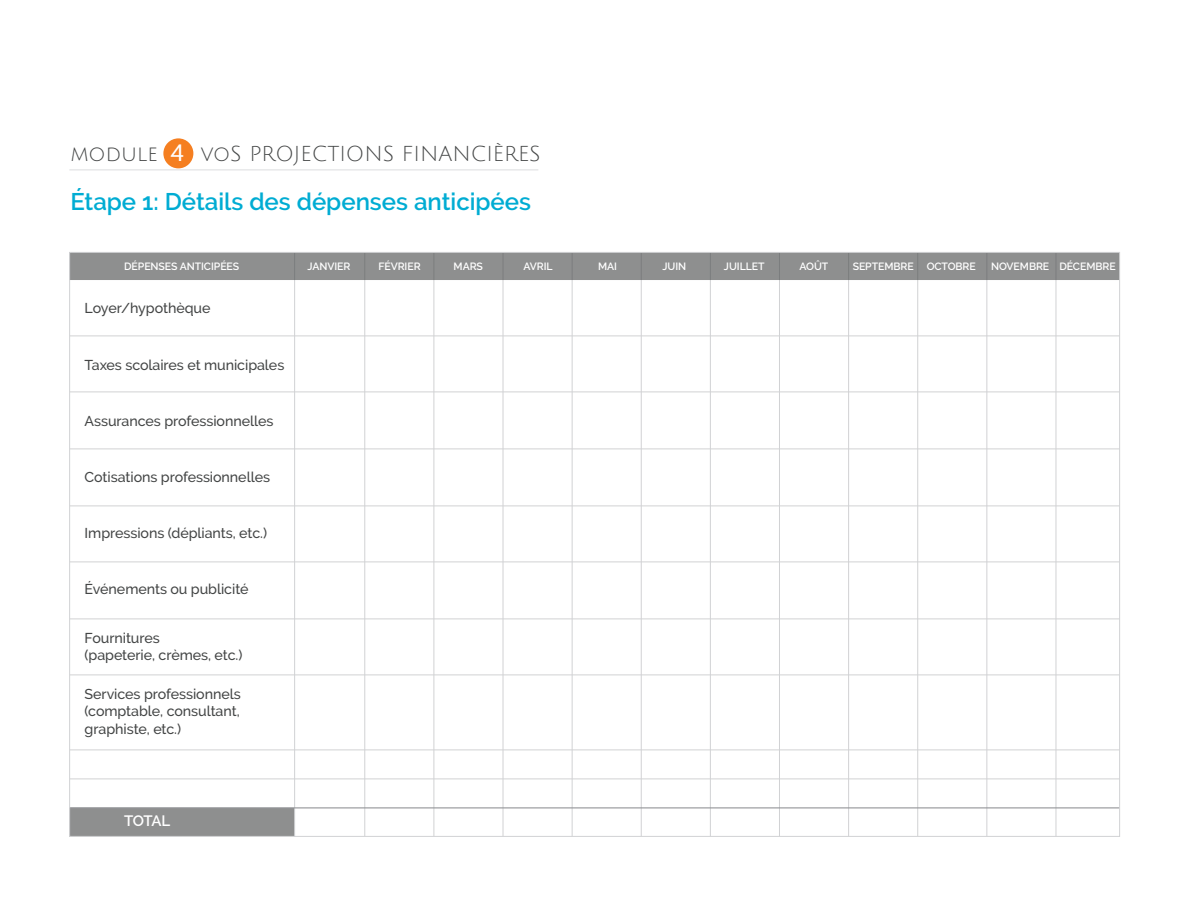
<style>
.page{position:relative;width:1188px;height:918px;background:#fff}
.page>*{position:absolute;margin:0;border:0;box-sizing:border-box;transform-origin:0 0}
.t1{font:600 24px "Raleway";color:#00acd3}
.t2{font:21px "Julius Sans One";color:#434545}
.t3{font:600 15px "Raleway";letter-spacing:-.04em;color:#fff}
.t4{font:500 14.25px/17.1px "Raleway";letter-spacing:-.005em;color:#434545}
.t5{font:600 10.5px "Raleway";letter-spacing:-.005em;color:#fff}
.s1{font-family:"Aileron";font-size:24px;color:#fff}
</style>
<div class="page">
<div style="left:71px;top:808px;width:223px;height:27px;background:#8e8f8f"></div>
<hr style="left:69px;top:170px;width:469px;height:1px;background:#dcdddf">
<div style="left:163px;top:138px;width:30px;height:30px;background:#f57f21;border-radius:50%"></div>
<hr style="left:294px;top:253px;width:1px;height:583px;background:#d1d2d4">
<hr style="left:364px;top:253px;width:1px;height:583px;background:#d1d2d4">
<hr style="left:434px;top:253px;width:1px;height:583px;background:#d1d2d4">
<hr style="left:503px;top:253px;width:1px;height:583px;background:#d1d2d4">
<hr style="left:572px;top:253px;width:1px;height:583px;background:#d1d2d4">
<hr style="left:641px;top:253px;width:1px;height:583px;background:#d1d2d4">
<hr style="left:710px;top:253px;width:1px;height:583px;background:#d1d2d4">
<hr style="left:779px;top:253px;width:1px;height:583px;background:#d1d2d4">
<hr style="left:848px;top:253px;width:1px;height:583px;background:#d1d2d4">
<hr style="left:917px;top:253px;width:1px;height:583px;background:#d1d2d4">
<hr style="left:986px;top:253px;width:1px;height:583px;background:#d1d2d4">
<hr style="left:1056px;top:253px;width:1px;height:583px;background:#d1d2d4">
<hr style="left:70px;top:336px;width:1050px;height:1px;background:#d1d2d4">
<hr style="left:70px;top:392px;width:1050px;height:1px;background:#d1d2d4">
<hr style="left:70px;top:449px;width:1050px;height:1px;background:#d1d2d4">
<hr style="left:70px;top:506px;width:1050px;height:1px;background:#d1d2d4">
<hr style="left:70px;top:562px;width:1050px;height:1px;background:#d1d2d4">
<hr style="left:70px;top:619px;width:1050px;height:1px;background:#d1d2d4">
<hr style="left:70px;top:675px;width:1050px;height:1px;background:#d1d2d4">
<hr style="left:70px;top:750px;width:1050px;height:1px;background:#d1d2d4">
<hr style="left:70px;top:779px;width:1050px;height:1px;background:#d1d2d4">
<hr style="left:70px;top:807px;width:1050px;height:1px;background:#939598">
<div style="left:69px;top:252px;width:1051px;height:28px;background:#8e8f8f"></div>
<p class="t2" style="left:71px;top:143px;width:471px">module <span class="s1">4</span> voS PROJECTIONS FINANCIÈRES</p>
<p class="t1" style="left:70px;top:188px;width:462px">Étape 1: Détails des dépenses anticipées</p>
<p class="t5" style="left:124px;top:261px;width:117px">DÉPENSES ANTICIPÉES</p>
<p class="t5" style="left:307px;top:261px;width:45px">JANVIER</p>
<p class="t5" style="left:378px;top:261px;width:44px">FÉVRIER</p>
<p class="t5" style="left:454px;top:261px;width:31px">MARS</p>
<p class="t5" style="left:523px;top:261px;width:31px">AVRIL</p>
<p class="t5" style="left:598px;top:261px;width:20px">MAI</p>
<p class="t5" style="left:662px;top:261px;width:25px">JUIN</p>
<p class="t5" style="left:724px;top:261px;width:42px">JUILLET</p>
<p class="t5" style="left:799px;top:261px;width:30px">AOÛT</p>
<p class="t5" style="left:853px;top:261px;width:125px">SEPTEMBRE OCTOBRE</p>
<p class="t5" style="left:991px;top:261px;width:126px">NOVEMBRE DÉCEMBRE</p>
<p class="t4" style="left:85px;top:300px;width:127px">Loyer/hypothèque</p>
<p class="t4" style="left:85px;top:356px;width:201px">Taxes scolaires et municipales</p>
<p class="t4" style="left:85px;top:412px;width:190px">Assurances professionnelles</p>
<p class="t4" style="left:85px;top:468px;width:187px">Cotisations professionnelles</p>
<p class="t4" style="left:85px;top:524px;width:184px">Impressions (dépliants, etc.)</p>
<p class="t4" style="left:85px;top:580px;width:165px">Événements ou publicité</p>
<p class="t4" style="left:85px;top:629px;width:159px">Fournitures<br>(papeterie, crèmes, etc.)</p>
<p class="t4" style="left:85px;top:686px;width:158px;text-align:justify">Services professionnels (comptable, consultant, graphiste, etc.)</p>
<p class="t3" style="left:124px;top:812px;width:48px">TOTAL</p>
</div>
